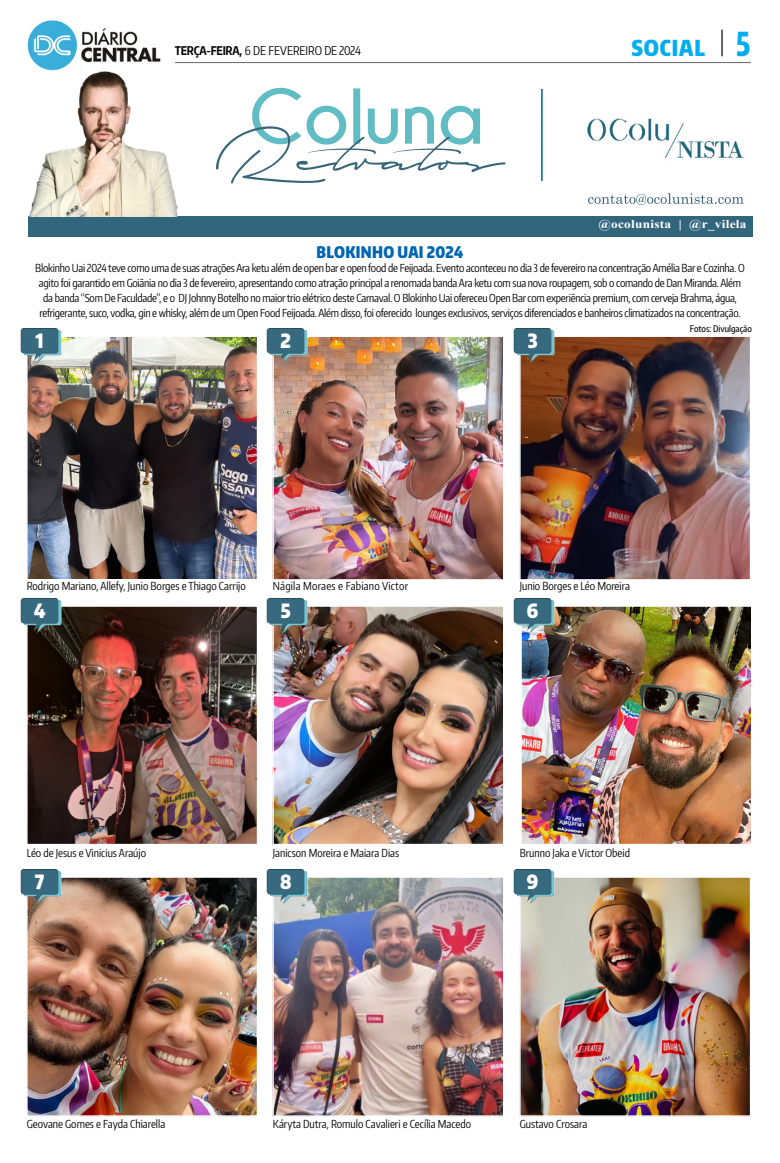
<style>
.page{position:relative;width:780px;height:1163px;background:#fff}
.page>*{position:absolute;margin:0;border:0;box-sizing:border-box;transform-origin:0 0}
.t1{font:900 22px "Encode Sans Compressed";letter-spacing:.04em;color:#00aeef}
.t2{font:900 19.7px "Encode Sans Narrow";color:#fff;scale:.87 1}
.t3{font:900 16px "Encode Sans Compressed";letter-spacing:.02em;color:#0066b3}
.t4{font:12px "Encode Sans Compressed";color:#000}
.t5{font:700 12px "Times New Roman";letter-spacing:.02em;color:#fff;scale:1.11 1}
.t6{font:11px/14.7px "Encode Sans Compressed";letter-spacing:-.02em;color:#000;text-align:center}
.t7{font:11px "Encode Sans Compressed";color:#000}
.t8{font:11px "Encode Sans Compressed";letter-spacing:.02em;color:#000}
.t9{font:500 9px "Encode Sans Compressed";color:#000}
.s1{font-weight:700}
.s2{font-weight:800;font-size:33px}
</style>
<div class="page">
<hr style="left:175px;top:62px;width:575px;height:1px;background:#000">
<hr style="left:721px;top:30px;width:2px;height:26px;background:#000">
<img style="left:195px;top:87px;width:558px;height:130px">
<img style="left:541px;top:89px;width:2px;height:92px">
<div style="left:28px;top:217px;width:725px;height:20px;background:#31667c"></div>
<img style="left:28px;top:71px;width:160px;height:146px">
<img style="left:81px;top:28px;width:80px;height:35px">
<img style="left:27px;top:20px;width:51px;height:51px">
<img style="left:522px;top:338px;width:226px;height:239px">
<div style="left:519px;top:335px;width:232px;height:245px;border:2px solid #fff"></div>
<img style="left:523px;top:608px;width:226px;height:234px">
<div style="left:520px;top:605px;width:232px;height:240px;border:2px solid #fff"></div>
<img style="left:522px;top:879px;width:226px;height:234px">
<div style="left:519px;top:876px;width:232px;height:240px;border:2px solid #fff"></div>
<img style="left:275px;top:338px;width:226px;height:239px">
<div style="left:272px;top:335px;width:232px;height:245px;border:2px solid #fff"></div>
<img style="left:275px;top:608px;width:226px;height:234px">
<div style="left:272px;top:605px;width:232px;height:240px;border:2px solid #fff"></div>
<img style="left:275px;top:879px;width:226px;height:234px">
<div style="left:272px;top:876px;width:232px;height:240px;border:2px solid #fff"></div>
<img style="left:29px;top:338px;width:226px;height:239px">
<div style="left:26px;top:335px;width:232px;height:245px;border:2px solid #fff"></div>
<img style="left:29px;top:608px;width:226px;height:234px">
<div style="left:26px;top:605px;width:232px;height:240px;border:2px solid #fff"></div>
<img style="left:29px;top:879px;width:226px;height:234px">
<div style="left:26px;top:876px;width:232px;height:240px;border:2px solid #fff"></div>
<img style="left:513px;top:328px;width:43px;height:38px">
<img style="left:513px;top:598px;width:43px;height:37px">
<img style="left:513px;top:869px;width:43px;height:37px">
<img style="left:266px;top:328px;width:43px;height:38px">
<img style="left:266px;top:598px;width:43px;height:37px">
<img style="left:266px;top:869px;width:43px;height:37px">
<img style="left:20px;top:328px;width:43px;height:38px">
<img style="left:20px;top:598px;width:43px;height:37px">
<img style="left:20px;top:869px;width:43px;height:37px">
<p class="t4" style="left:175px;top:43px;width:188px"><span class="s1">TERÇA-FEIRA,</span> 6 de FEVEREIRO DE 2024</p>
<p class="t1" style="left:631px;top:33px;width:120px">SOCIAL <span class="s2">5</span></p>
<p class="t5" style="left:598px;top:215px;width:135px">@ocolunista | @r_vilela</p>
<p class="t3" style="left:316px;top:241px;width:148px">BLOKINHO UAI 2024</p>
<p class="t6" style="left:35px;top:260px;width:710px">Blokinho Uai 2024 teve como uma de suas atrações Ara ketu além de open bar e open food de Feijoada. Evento aconteceu no dia 3 de fevereiro na concentração Amélia Bar e Cozinha. O agito foi garantido em Goiânia no dia 3 de fevereiro, apresentando como atração principal a renomada banda Ara ketu com sua nova roupagem, sob o comando de Dan Miranda. Além da banda “Som De Faculdade”, e o DJ Johnny Botelho no maior trio elétrico deste Carnaval. O Blokinho Uai ofereceu Open Bar com experiência premium, com cerveja Brahma, água, refrigerante, suco, vodka, gin e whisky, além de um Open Food Feijoada. Além disso, foi oferecido lounges exclusivos, serviços diferenciados e banheiros climatizados na concentração.</p>
<p class="t2" style="left:36px;top:328px;width:11px">1</p>
<p class="t2" style="left:280px;top:328px;width:14px">2</p>
<p class="t2" style="left:527px;top:328px;width:13px">3</p>
<p class="t9" style="left:689px;top:323px;width:63px">Fotos: Divulgação</p>
<p class="t7" style="left:27px;top:579px;width:220px">Rodrigo Mariano, Allefy, Junio Borges e Thiago Carrijo</p>
<p class="t2" style="left:34px;top:597px;width:15px">4</p>
<p class="t8" style="left:273px;top:579px;width:137px">Nágila Moraes e Fabiano Victor</p>
<p class="t2" style="left:281px;top:597px;width:13px">5</p>
<p class="t7" style="left:519px;top:579px;width:112px">Junio Borges e Léo Moreira</p>
<p class="t2" style="left:527px;top:597px;width:15px">6</p>
<p class="t7" style="left:27px;top:845px;width:121px">Léo de Jesus e Vinicius Araújo</p>
<p class="t7" style="left:273px;top:845px;width:128px">Janicson Moreira e Maiara Dias</p>
<p class="t7" style="left:519px;top:845px;width:112px">Brunno Jaka e Victor Obeid</p>
<p class="t2" style="left:35px;top:868px;width:12px">7</p>
<p class="t2" style="left:280px;top:868px;width:15px">8</p>
<p class="t2" style="left:527px;top:868px;width:15px">9</p>
<p class="t7" style="left:27px;top:1116px;width:140px">Geovane Gomes e Fayda Chiarella</p>
<p class="t7" style="left:273px;top:1116px;width:200px">Káryta Dutra, Romulo Cavalieri e Cecília Macedo</p>
<p class="t7" style="left:519px;top:1116px;width:69px">Gustavo Crosara</p>
</div>
